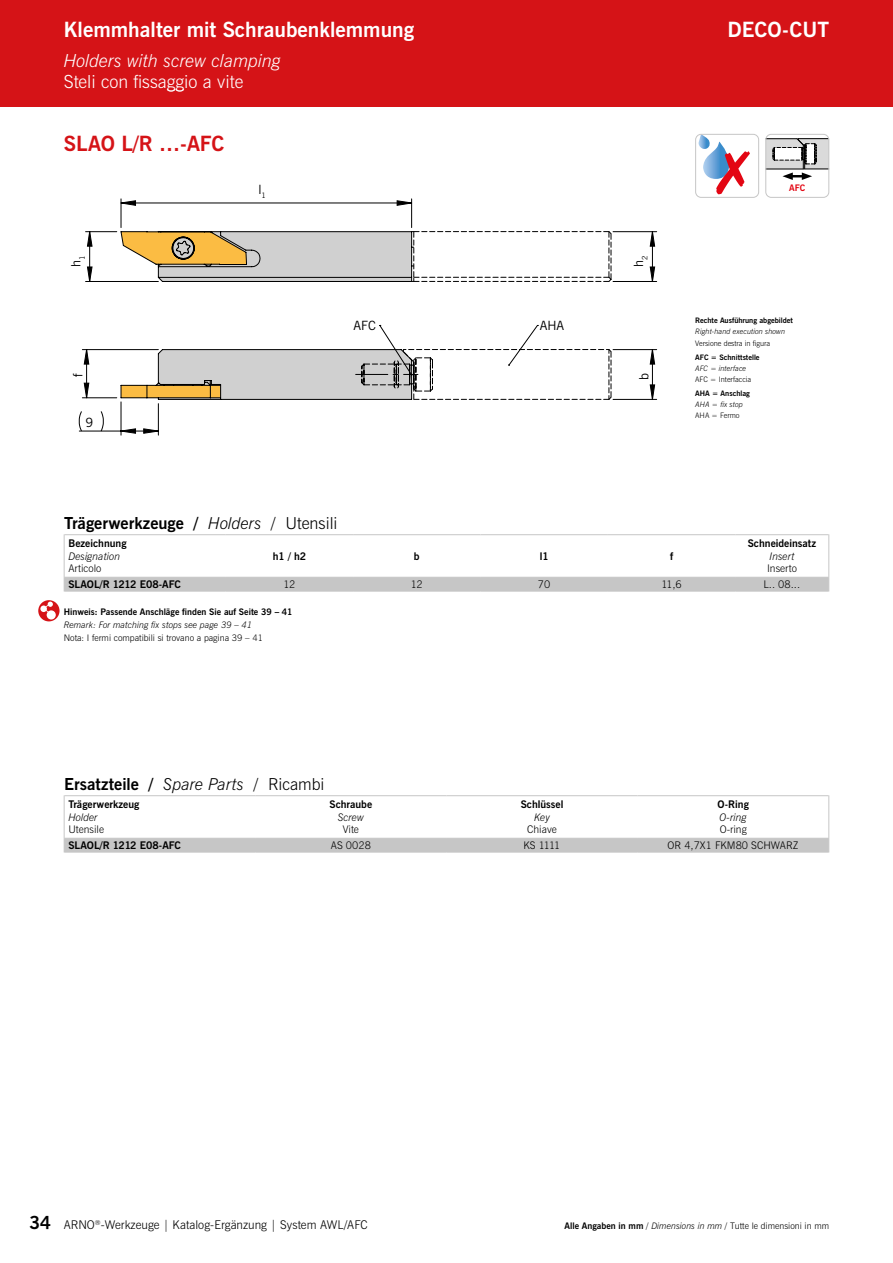
<style>
.page{position:relative;width:893px;height:1263px;background:#fff}
.page>*{position:absolute;margin:0;border:0;box-sizing:border-box;transform-origin:0 0}
.t1{font:700 21px "News Gothic";color:#fff}
.t2{font:700 21px "News Gothic";color:#d51317}
.t3{font:italic 300 18px "News Gothic";color:#fff}
.t4{font:300 18px "News Gothic L";color:#fff}
.t5{font:700 16.5px "News Gothic";color:#000}
.t6{font:12.75px "News Gothic";color:#000}
.t7{font:300 12px "News Gothic L";color:#000}
.t8{font:700 10.5px "News Gothic";color:#000}
.t9{font:300 10.5px "News Gothic L";color:#000}
.t10{font:italic 300 10.5px "News Gothic";color:#000}
.t11{font:300 9px "News Gothic L";color:#000}
.t12{font:700 9px "News Gothic";color:#000}
.t13{font:italic 300 9px "News Gothic";color:#000}
.t14{font:700 9px "News Gothic";color:#e30613}
.t15{font:700 7.5px "News Gothic";color:#000}
.t16{font:italic 300 7.5px "News Gothic";color:#000}
.t17{font:300 7.5px "News Gothic L";color:#000}
.s1{font-weight:300;font-style:italic}
.s2{font-family:"News Gothic L";font-weight:300}
.s3{font-family:"News Gothic";font-weight:700;font-size:18px}
.s4{font-family:"News Gothic";font-weight:700}
.s5{font-family:"News Gothic";font-style:italic}
</style>
<div class="page">
<div style="left:0;top:0;width:893px;height:106px;background:#d51317"></div>
<svg style="left:79px;top:198px;width:578px;height:238px"></svg>
<svg style="left:121px;top:201px;width:291px;height:4px"></svg>
<svg style="left:121px;top:429px;width:37px;height:4px"></svg>
<svg style="left:650px;top:232px;width:5px;height:167px"></svg>
<svg style="left:84px;top:350px;width:5px;height:48px"></svg>
<svg style="left:87px;top:232px;width:5px;height:49px"></svg>
<svg style="left:121px;top:231px;width:491px;height:51px"></svg>
<svg style="left:121px;top:349px;width:491px;height:51px"></svg>
<svg style="left:767px;top:138px;width:60px;height:42px"></svg>
<div style="left:765px;top:134px;width:64px;height:64px;border:1px solid #c6c6c6;border-radius:5px"></div>
<hr style="left:64px;top:534px;width:1px;height:43px;background:#c6c6c6">
<hr style="left:828px;top:534px;width:1px;height:43px;background:#c6c6c6">
<div style="left:64px;top:577px;width:765px;height:14px;background:#c6c6c6"></div>
<hr style="left:65px;top:591px;width:161px;height:1px;background:#c6c6c6">
<hr style="left:226px;top:591px;width:127px;height:1px;background:#c6c6c6">
<hr style="left:353px;top:591px;width:127px;height:1px;background:#c6c6c6">
<hr style="left:480px;top:591px;width:128px;height:1px;background:#c6c6c6">
<hr style="left:608px;top:591px;width:127px;height:1px;background:#c6c6c6">
<hr style="left:735px;top:591px;width:93px;height:1px;background:#c6c6c6">
<hr style="left:65px;top:534px;width:161px;height:1px;background:#c6c6c6">
<hr style="left:226px;top:534px;width:127px;height:1px;background:#c6c6c6">
<hr style="left:353px;top:534px;width:127px;height:1px;background:#c6c6c6">
<hr style="left:480px;top:534px;width:128px;height:1px;background:#c6c6c6">
<hr style="left:608px;top:534px;width:127px;height:1px;background:#c6c6c6">
<hr style="left:735px;top:534px;width:93px;height:1px;background:#c6c6c6">
<hr style="left:65px;top:577px;width:161px;height:1px;background:#c6c6c6">
<hr style="left:226px;top:577px;width:127px;height:1px;background:#c6c6c6">
<hr style="left:353px;top:577px;width:127px;height:1px;background:#c6c6c6">
<hr style="left:480px;top:577px;width:128px;height:1px;background:#c6c6c6">
<hr style="left:608px;top:577px;width:127px;height:1px;background:#c6c6c6">
<hr style="left:735px;top:577px;width:93px;height:1px;background:#c6c6c6">
<hr style="left:64px;top:795px;width:1px;height:43px;background:#c6c6c6">
<hr style="left:828px;top:795px;width:1px;height:43px;background:#c6c6c6">
<div style="left:64px;top:838px;width:765px;height:14px;background:#c6c6c6"></div>
<hr style="left:65px;top:852px;width:190px;height:1px;background:#c6c6c6">
<hr style="left:255px;top:852px;width:191px;height:1px;background:#c6c6c6">
<hr style="left:446px;top:852px;width:192px;height:1px;background:#c6c6c6">
<hr style="left:638px;top:852px;width:190px;height:1px;background:#c6c6c6">
<hr style="left:65px;top:795px;width:190px;height:1px;background:#c6c6c6">
<hr style="left:255px;top:795px;width:191px;height:1px;background:#c6c6c6">
<hr style="left:446px;top:795px;width:192px;height:1px;background:#c6c6c6">
<hr style="left:638px;top:795px;width:190px;height:1px;background:#c6c6c6">
<hr style="left:65px;top:838px;width:190px;height:1px;background:#c6c6c6">
<hr style="left:255px;top:838px;width:191px;height:1px;background:#c6c6c6">
<hr style="left:446px;top:838px;width:192px;height:1px;background:#c6c6c6">
<hr style="left:638px;top:838px;width:190px;height:1px;background:#c6c6c6">
<div style="left:695px;top:134px;width:64px;height:64px;border:1px solid #c6c6c6;border-radius:5px"></div>
<svg style="left:38px;top:600px;width:22px;height:21px"></svg>
<svg style="left:698px;top:134px;width:52px;height:45px"></svg>
<h1 class="t1" style="left:64px;top:15px;width:352px">Klemmhalter mit Schraubenklemmung</h1>
<h1 class="t1" style="left:727px;top:15px;width:103px">DECO-CUT</h1>
<h2 class="t3" style="left:64px;top:49px;width:219px">Holders with screw clamping</h2>
<h2 class="t4" style="left:64px;top:71px;width:181px">Steli con fissaggio a vite</h2>
<h1 class="t2" style="left:64px;top:130px;width:162px">SLAO L/R …-AFC</h1>
<p class="t6" style="left:68px;top:267px;width:13px;rotate:-90deg">h<sub>1</sub></p>
<p class="t6" style="left:258px;top:181px;width:9px">l<sub>1</sub></p>
<p class="t6" style="left:70px;top:377px;width:5px;rotate:-90deg">f</p>
<p class="t6" style="left:85px;top:414px;width:9px">9</p>
<p class="t6" style="left:354px;top:317px;width:24px">AFC</p>
<p class="t6" style="left:540px;top:317px;width:26px">AHA</p>
<p class="t6" style="left:630px;top:267px;width:13px;rotate:-90deg">h<sub>2</sub></p>
<p class="t6" style="left:636px;top:380px;width:8px;rotate:-90deg">b</p>
<p class="t14" style="left:789px;top:182px;width:18px">AFC</p>
<p class="t15" style="left:695px;top:316px;width:99px">Rechte Ausführung abgebildet</p>
<p class="t16" style="left:695px;top:327px;width:92px">Right-hand execution shown</p>
<p class="t17" style="left:695px;top:338px;width:76px">Versione destra in figura</p>
<p class="t15" style="left:695px;top:352px;width:66px">AFC = Schnittstelle</p>
<p class="t16" style="left:695px;top:363px;width:53px">AFC = interface</p>
<p class="t17" style="left:695px;top:375px;width:58px">AFC = Interfaccia</p>
<p class="t15" style="left:695px;top:388px;width:56px">AHA = Anschlag</p>
<p class="t16" style="left:695px;top:400px;width:49px">AHA = fix stop</p>
<p class="t17" style="left:695px;top:411px;width:46px">AHA = Fermo</p>
<h3 class="t5" style="left:64px;top:512px;width:275px">Trägerwerkzeuge / <span class="s1">Holders</span> <span class="s2">/ Utensili</span></h3>
<p class="t8" style="left:68px;top:536px;width:60px">Bezeichnung</p>
<p class="t10" style="left:68px;top:549px;width:53px">Designation</p>
<p class="t9" style="left:68px;top:562px;width:35px">Articolo</p>
<p class="t8" style="left:273px;top:549px;width:35px">h1 / h2</p>
<p class="t8" style="left:414px;top:549px;width:7px">b</p>
<p class="t8" style="left:540px;top:549px;width:11px">l1</p>
<p class="t8" style="left:670px;top:549px;width:5px">f</p>
<p class="t8" style="left:748px;top:536px;width:70px">Schneideinsatz</p>
<p class="t10" style="left:769px;top:549px;width:27px">Insert</p>
<p class="t9" style="left:767px;top:562px;width:31px">Inserto</p>
<p class="t8" style="left:68px;top:577px;width:114px">SLAOL/R 1212 E08-AFC</p>
<p class="t9" style="left:284px;top:578px;width:13px">12</p>
<p class="t9" style="left:411px;top:578px;width:13px">12</p>
<p class="t9" style="left:538px;top:578px;width:14px">70</p>
<p class="t9" style="left:661px;top:578px;width:22px">11,6</p>
<p class="t9" style="left:764px;top:578px;width:38px">L.. 08...</p>
<p class="t12" style="left:64px;top:606px;width:230px">Hinweis: Passende Anschläge finden Sie auf Seite 39 – 41</p>
<p class="t13" style="left:64px;top:619px;width:190px">Remark: For matching fix stops see page 39 – 41</p>
<p class="t11" style="left:64px;top:632px;width:201px">Nota: I fermi compatibili si trovano a pagina 39 – 41</p>
<h3 class="t5" style="left:64px;top:773px;width:262px">Ersatzteile / <span class="s1">Spare Parts</span> <span class="s2">/ Ricambi</span></h3>
<p class="t8" style="left:68px;top:797px;width:73px">Trägerwerkzeug</p>
<p class="t10" style="left:68px;top:810px;width:31px">Holder</p>
<p class="t9" style="left:68px;top:823px;width:37px">Utensile</p>
<p class="t8" style="left:330px;top:797px;width:44px">Schraube</p>
<p class="t10" style="left:338px;top:810px;width:28px">Screw</p>
<p class="t9" style="left:343px;top:823px;width:17px">Vite</p>
<p class="t8" style="left:521px;top:797px;width:44px">Schlüssel</p>
<p class="t10" style="left:534px;top:810px;width:17px">Key</p>
<p class="t9" style="left:527px;top:823px;width:31px">Chiave</p>
<p class="t8" style="left:717px;top:797px;width:33px">O-Ring</p>
<p class="t10" style="left:720px;top:810px;width:29px">O-ring</p>
<p class="t9" style="left:720px;top:823px;width:28px">O-ring</p>
<p class="t8" style="left:68px;top:838px;width:114px">SLAOL/R 1212 E08-AFC</p>
<p class="t9" style="left:331px;top:838px;width:41px">AS 0028</p>
<p class="t9" style="left:524px;top:838px;width:38px">KS 1111</p>
<p class="t9" style="left:668px;top:838px;width:132px">OR 4,7X1 FKM80 SCHWARZ</p>
<p class="t7" style="left:29px;top:1217px;width:340px"><span class="s3">34</span> ARNO<sup>®</sup>-Werkzeuge | Katalog-Ergänzung | System AWL/AFC</p>
<p class="t11" style="left:565px;top:1220px;width:266px"><span class="s4">Alle Angaben in mm</span> / <span class="s5">Dimensions in mm</span> / Tutte le dimensioni in mm</p>
</div>
